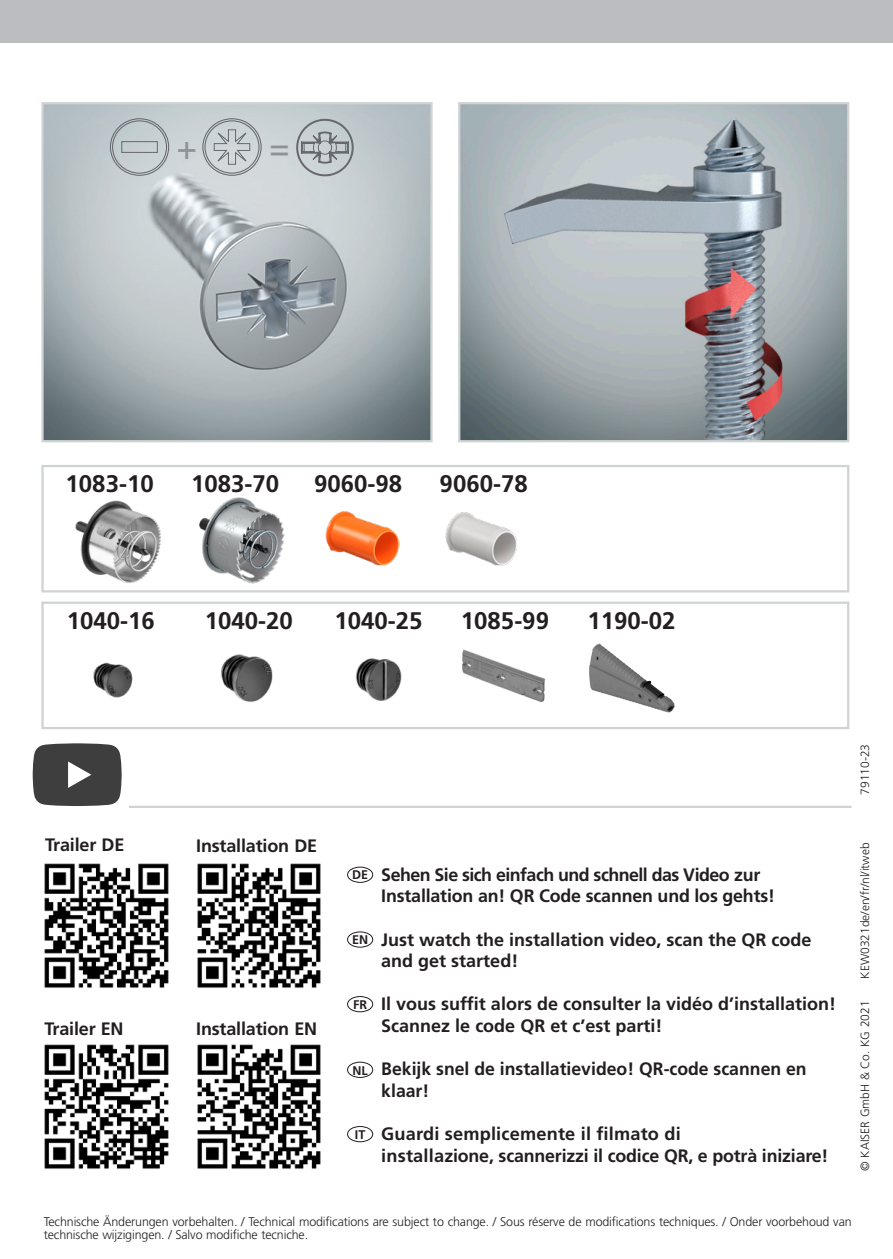
<style>
.page{position:relative;width:893px;height:1259px;background:#fff}
.page>*{position:absolute;margin:0;border:0;box-sizing:border-box;transform-origin:0 0}
.t1{font:33.3px "Helvetica";color:#8f9295}
.Features{font:700 24px "Frutiger LT Std";color:#231f20}
.t2{font:700 18px/21.6px "Frutiger LT Std";color:#231f20}
.t3{font:300 12.6px/13.5px "Frutiger LT Std";letter-spacing:-.01em;color:#231f20}
.Body{font:700 12.6px "Frutiger LT Std";color:#231f20}
.t4{font:300 12px "Frutiger LT Std";color:#231f20}
</style>
<div class="page">
<hr style="left:105px;top:805px;width:747px;height:3px;background:#cfd3d2">
<div style="left:25px;top:719px;width:104px;height:93px;background:#fff"></div>
<svg style="left:33px;top:743px;width:89px;height:63px"></svg>
<div style="left:0;top:0;width:893px;height:43px;background:#bcbdc0"></div>
<img style="left:44px;top:1044px;width:125px;height:125px">
<img style="left:44px;top:863px;width:125px;height:125px">
<img style="left:197px;top:1044px;width:124px;height:125px">
<img style="left:197px;top:863px;width:124px;height:125px">
<div style="left:347px;top:867px;width:26px;height:15px;border:1px solid #231f20;border-radius:50%"></div>
<div style="left:347px;top:931px;width:26px;height:16px;border:1px solid #231f20;border-radius:50%"></div>
<div style="left:347px;top:996px;width:26px;height:16px;border:1px solid #231f20;border-radius:50%"></div>
<div style="left:347px;top:1062px;width:26px;height:15px;border:1px solid #231f20;border-radius:50%"></div>
<div style="left:347px;top:1126px;width:26px;height:16px;border:1px solid #231f20;border-radius:50%"></div>
<img style="left:44px;top:105px;width:386px;height:334px">
<svg style="left:110px;top:118px;width:60px;height:58px"></svg>
<div style="left:121px;top:141px;width:37px;height:12px;border:1px solid #66686c"></div>
<svg style="left:202px;top:118px;width:60px;height:58px"></svg>
<svg style="left:296px;top:118px;width:58px;height:59px"></svg>
<div style="left:41px;top:102px;width:392px;height:340px;border:2px solid #cfd3d2"></div>
<img style="left:461px;top:105px;width:385px;height:334px">
<div style="left:458px;top:102px;width:391px;height:340px;border:2px solid #cfd3d2"></div>
<div style="left:41px;top:465px;width:808px;height:127px;background:#fff;border:2px solid #cfd3d2"></div>
<div style="left:41px;top:601px;width:808px;height:128px;background:#fff;border:2px solid #cfd3d2"></div>
<img style="left:76px;top:500px;width:85px;height:83px">
<img style="left:93px;top:662px;width:40px;height:36px">
<img style="left:199px;top:497px;width:86px;height:86px">
<img style="left:221px;top:654px;width:52px;height:48px">
<img style="left:356px;top:658px;width:46px;height:43px">
<img style="left:326px;top:511px;width:73px;height:55px">
<img style="left:589px;top:643px;width:85px;height:70px">
<img style="left:462px;top:649px;width:84px;height:54px">
<img style="left:445px;top:512px;width:72px;height:54px">
<p class="t1" style="left:177px;top:122px;width:21px">+</p>
<p class="t1" style="left:270px;top:122px;width:21px">=</p>
<p class="Features" style="left:66px;top:469px;width:90px">1083-10</p>
<p class="Features" style="left:191px;top:469px;width:90px">1083-70</p>
<p class="Features" style="left:314px;top:469px;width:90px">9060-98</p>
<p class="Features" style="left:440px;top:469px;width:90px">9060-78</p>
<p class="Features" style="left:67px;top:607px;width:90px">1040-16</p>
<p class="Features" style="left:205px;top:607px;width:90px">1040-20</p>
<p class="Features" style="left:334px;top:607px;width:90px">1040-25</p>
<p class="Features" style="left:461px;top:607px;width:90px">1085-99</p>
<p class="Features" style="left:587px;top:607px;width:90px">1190-02</p>
<p class="t2" style="left:45px;top:834px;width:81px">Trailer DE</p>
<p class="t2" style="left:196px;top:835px;width:123px">Installation DE</p>
<p class="t2" style="left:44px;top:1018px;width:81px">Trailer EN</p>
<p class="t2" style="left:196px;top:1018px;width:123px">Installation EN</p>
<p class="Body" style="left:352px;top:867px;width:18px">DE</p>
<p class="Body" style="left:352px;top:932px;width:18px">EN</p>
<p class="Body" style="left:353px;top:997px;width:15px">FR</p>
<p class="Body" style="left:352px;top:1062px;width:17px">NL</p>
<p class="Body" style="left:355px;top:1127px;width:12px">IT</p>
<p class="t2" style="left:381px;top:863px;width:395px">Sehen Sie sich einfach und schnell das Video zur<br>Installation an! QR Code scannen und los gehts!</p>
<p class="t2" style="left:381px;top:928px;width:432px">Just watch the installation video, scan the QR code and get started!</p>
<p class="t2" style="left:381px;top:993px;width:456px">Il vous suffit alors de consulter la vidéo d’installation!<br>Scannez le code QR et c’est parti!</p>
<p class="t2" style="left:381px;top:1058px;width:427px">Bekijk snel de installatievideo! QR-code scannen en klaar!</p>
<p class="t2" style="left:381px;top:1123px;width:301px">Guardi semplicemente il filmato di</p>
<p class="t2" style="left:381px;top:1144px;width:449px">installazione, scannerizzi il codice QR, e potrà iniziare!</p>
<p class="t4" style="left:858px;top:795px;width:52px;rotate:-90deg">79110-23</p>
<p class="t4" style="left:858px;top:978px;width:138px;rotate:-90deg">KEW0321de/en/fr/nl/itweb</p>
<p class="t4" style="left:858px;top:1171px;width:172px;rotate:-90deg">© KAISER GmbH &amp; Co. KG 2021</p>
<p class="t3" style="left:44px;top:1214px;width:809px">Technische Änderungen vorbehalten. / Technical modifications are subject to change. / Sous réserve de modifications techniques. / Onder voorbehoud van technische wijzigingen. / Salvo modifiche tecniche.</p>
</div>
